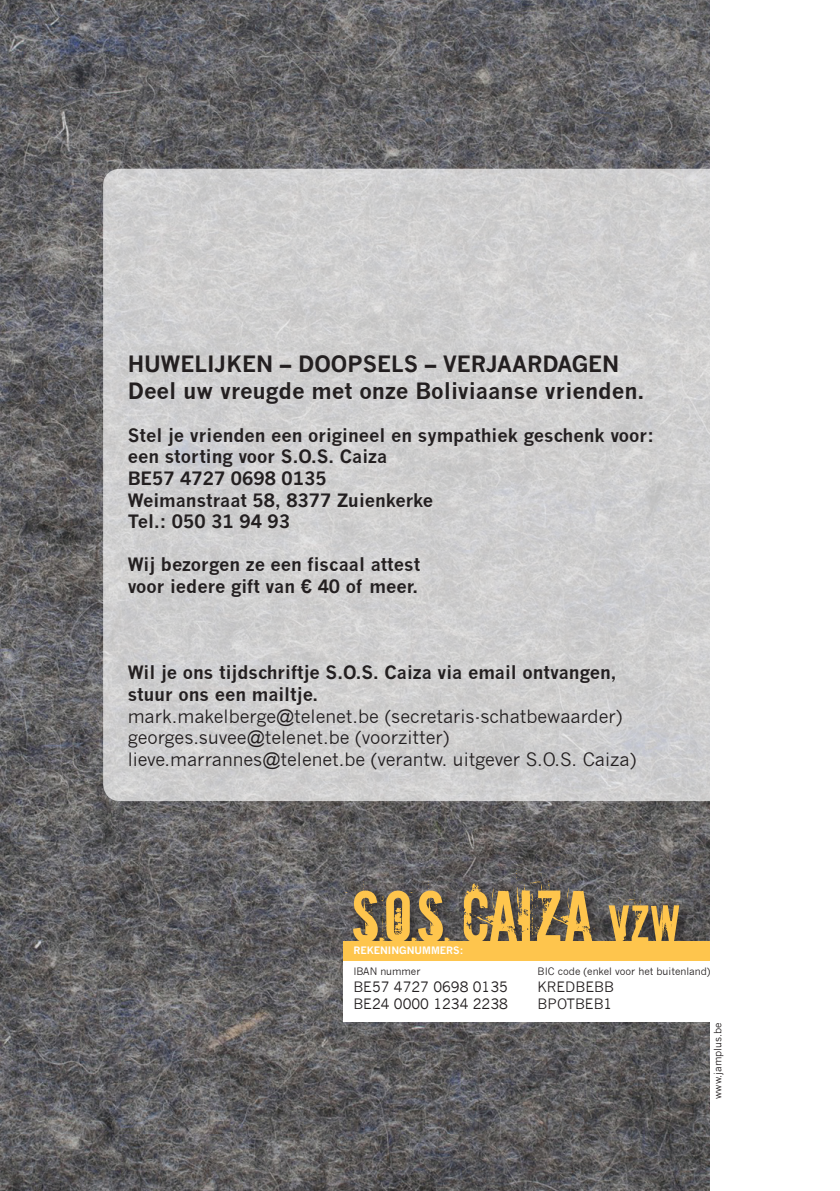
<style>
.page{position:relative;width:840px;height:1191px;background:#fff}
.page>*{position:absolute;margin:0;border:0;box-sizing:border-box;transform-origin:0 0}
.t1{font:70px "Downcome";color:#fec54d}
.t2{font:50px "Downcome";color:#fec54d}
.t3{font:700 22px "News Gothic";color:#231f20}
.t4{font:700 18px "News Gothic";color:#231f20}
.t5{font:18px "News Gothic";color:#231f20}
.t6{font:14px "News Gothic";color:#231f20}
.t7{font:10px "News Gothic";color:#231f20}
.t8{font:700 10px "News Gothic";color:#fff}
</style>
<div class="page">
<img style="left:0;top:0;width:709px;height:1191px">
<div style="left:343px;top:955px;width:453px;height:66px;background:#fff"></div>
<div style="left:344px;top:873px;width:352px;height:88px;background:#231f20;opacity:.75"></div>
<div style="left:343px;top:941px;width:366px;height:19px;background:#fec54d"></div>
<svg style="left:103px;top:169px;width:679px;height:632px;background:#d4d4d4"></svg>
<p class="t3" style="left:128px;top:350px;width:16px">HUWELIJKEN</p>
<p class="t3" style="left:280px;top:350px;width:97px">– DOO PSELS</p>
<p class="t3" style="left:425px;top:350px;width:45px">– VERJ</p>
<p class="t3" style="left:497px;top:350px;width:91px">AARDAGEN</p>
<p class="t3" style="left:128px;top:377px;width:518px">Deel uw vreugde met onze Boliviaanse vrienden.</p>
<p class="t4" style="left:128px;top:424px;width:527px">Stel je vrienden een origineel en sympathiek geschenk voor:</p>
<p class="t4" style="left:128px;top:446px;width:261px">een storting voor S.O.S. Caiza</p>
<p class="t4" style="left:128px;top:467px;width:200px">BE57 4727 0698 0135</p>
<p class="t4" style="left:128px;top:489px;width:306px">Weimanstraat 58, 8377 Zuienkerke</p>
<p class="t4" style="left:128px;top:510px;width:164px">Tel.: 050 31 94 93</p>
<p class="t4" style="left:128px;top:554px;width:294px">Wij bezorgen ze een fiscaal attest</p>
<p class="t4" style="left:128px;top:575px;width:292px">voor iedere gift van € 40 of meer.</p>
<p class="t4" style="left:128px;top:662px;width:490px">Wil je ons tijdschriftje S.O.S. Caiza via email ontvangen,</p>
<p class="t4" style="left:128px;top:683px;width:192px">stuur ons een mailtje.</p>
<p class="t5" style="left:128px;top:705px;width:496px">mark.makelberge@telenet.be (secretaris-schatbewaarder)</p>
<p class="t5" style="left:128px;top:727px;width:323px">georges.suvee@telenet.be (voorzitter)</p>
<p class="t5" style="left:128px;top:749px;width:509px">lieve.marrannes@telenet.be (verantw. uitgever S.O.S. Caiza)</p>
<p class="t1" style="left:351px;top:869px;width:243px">S.O.S. CAIZA</p>
<p class="t8" style="left:353px;top:944px;width:111px">Rekeningnumm ers:</p>
<p class="t2" style="left:608px;top:890px;width:72px">VZW</p>
<p class="t7" style="left:353px;top:966px;width:69px">I BAN nummer</p>
<p class="t7" style="left:537px;top:966px;width:174px">BI C code (enkel voor het buitenland)</p>
<p class="t6" style="left:353px;top:979px;width:156px">BE57 4727 0698 0135</p>
<p class="t6" style="left:537px;top:979px;width:78px">KREDBEBB</p>
<p class="t6" style="left:353px;top:995px;width:156px">BE24 0000 1234 2238</p>
<p class="t6" style="left:537px;top:995px;width:76px">BPOTBEB1</p>
<p class="t7" style="left:711px;top:1098px;width:78px;rotate:-90deg">www.jamplus.be</p>
</div>
